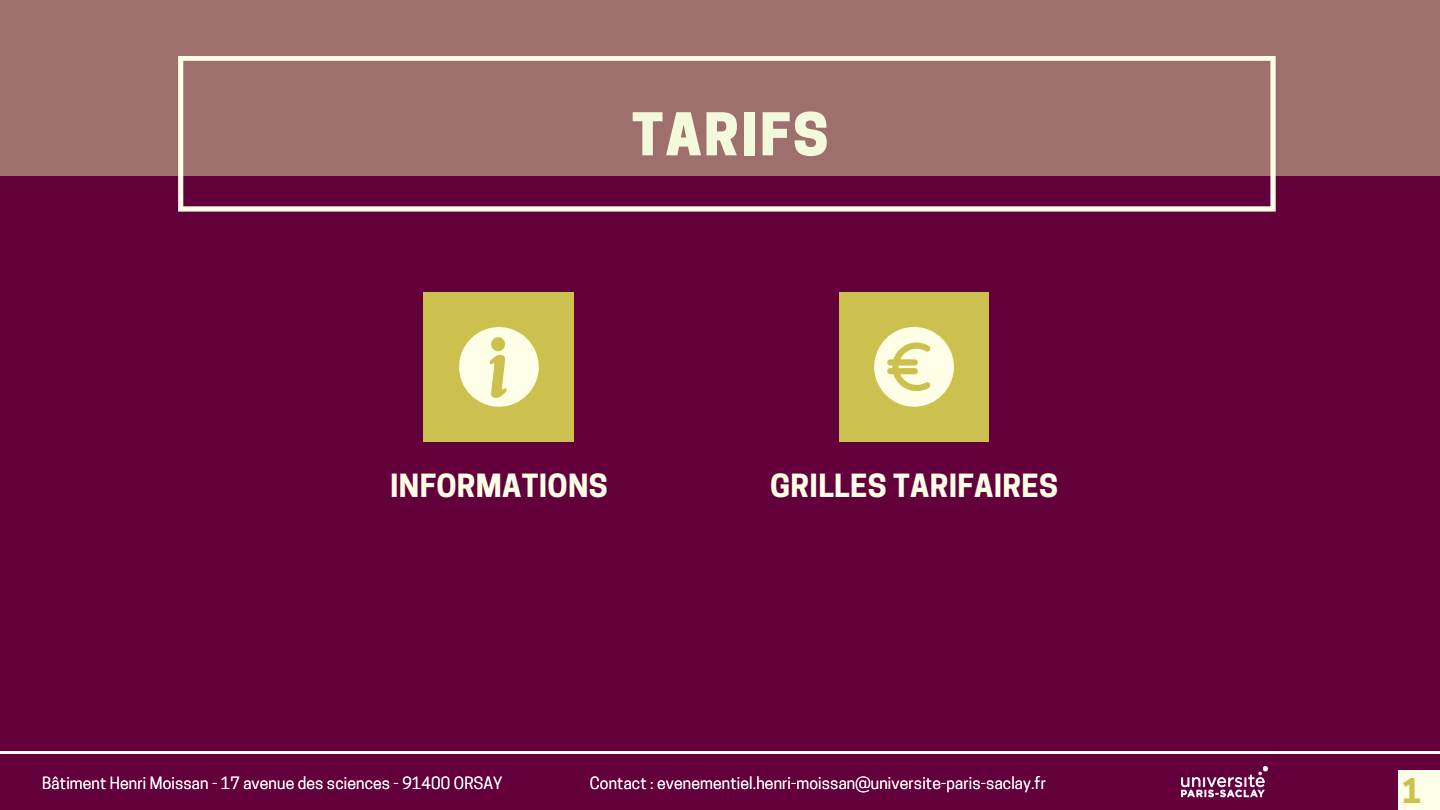
<style>
.page{position:relative;width:1440px;height:810px;background:#63003c}
.page>*{position:absolute;margin:0;border:0;box-sizing:border-box;transform-origin:0 0}
.t1{font:800 55.3px "Cooper Hewitt";letter-spacing:.04em;color:#f3fadc}
.t2{font:700 32px "Cooper Hewitt";color:#ccc14f}
.t3{font:700 30px "Cooper Hewitt";letter-spacing:.01em;color:#fffee6}
.t4{font:15.8px "Cooper Hewitt";letter-spacing:.01em;color:#fff}
</style>
<div class="page">
<img style="left:1181px;top:765px;width:88px;height:33px">
<div style="left:0;top:0;width:1440px;height:175px;background:#9e6f6d"></div>
<svg style="left:178px;top:56px;width:1098px;height:156px"></svg>
<div style="left:839px;top:292px;width:150px;height:150px;background:#ccc14f"></div>
<div style="left:424px;top:292px;width:150px;height:150px;background:#ccc14f"></div>
<hr style="left:0;top:751px;width:1440px;height:3px;background:#fffee6">
<div style="left:1398px;top:770px;width:42px;height:40px;background:#fffee6"></div>
<svg style="left:459px;top:327px;width:80px;height:79px"></svg>
<svg style="left:874px;top:327px;width:80px;height:79px"></svg>
<p class="t1" style="left:632px;top:114px;width:198px">TARIFS</p>
<p class="t3" style="left:390px;top:475px;width:219px">INFORMATIONS</p>
<p class="t3" style="left:770px;top:474px;width:289px">GRILLES TARIFAIRES</p>
<h2 class="t4" style="left:42px;top:777px;width:462px">Bâtiment Henri Moissan - 17 avenue des sciences - 91400 ORSAY</h2>
<p class="t4" style="left:590px;top:777px;width:458px">Contact : evenementiel.henri-moissan@universite-paris-saclay.fr</p>
<p class="t2" style="left:1402px;top:779px;width:37px">19</p>
</div>
